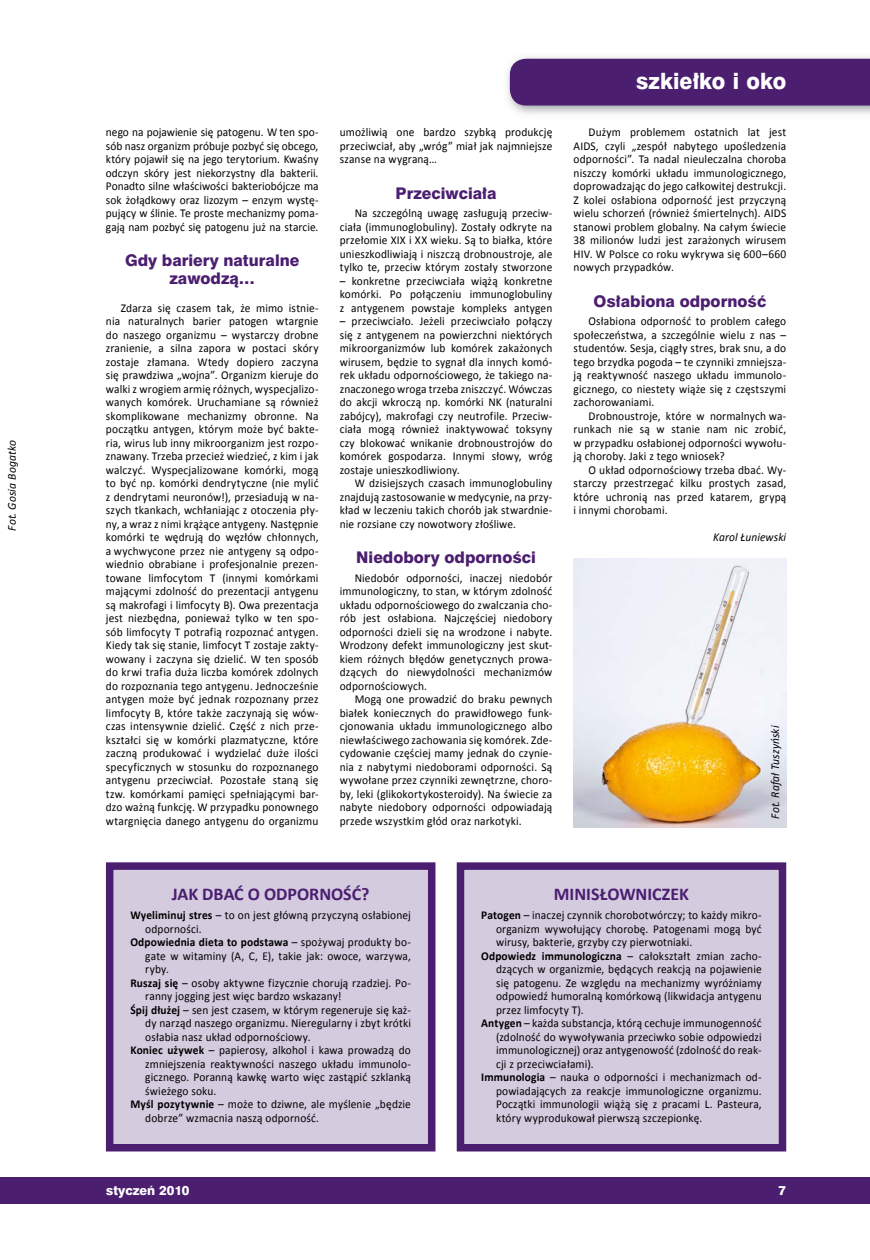
<style>
.page{position:relative;width:870px;height:1260px;background:#fff}
.page>*{position:absolute;margin:0;border:0;box-sizing:border-box;transform-origin:0 0}
.t1{font:21px "Swis 721 Hv PL";color:#fff;scale:.96 1}
.t2{font:700 18px "Calibri";color:#4b1e70}
.t3{font:15px/18px "Swis 721 Hv PL";color:#4b1e70;text-align:center}
.t4{font:12px/13.5px "Calibri";letter-spacing:.01em;color:#000;text-align:justify;scale:.95 1}
.t5{font:700 12px "Calibri";letter-spacing:.01em;color:#000;scale:.95 1}
.t6{font:italic 12px "Calibri";letter-spacing:.01em;color:#000;scale:.96 1}
.t7{font:italic 12px "Calibri";letter-spacing:.01em;color:#000;scale:.95 1}
.t8{font:12px "Swis 721 Hv PL";color:#fff}
.s1{font-weight:700}
.s2{font-weight:400}
</style>
<div class="page">
<img style="left:574px;top:559px;width:212px;height:268px">
<svg style="left:456px;top:862px;width:331px;height:290px;background:#c7bbd4"></svg>
<img style="left:507px;top:56px;width:363px;height:58px">
<div style="left:510px;top:59px;width:360px;height:47px;background:#4b1e70"></div>
<div style="left:0;top:1177px;width:870px;height:27px;background:#4b1e70"></div>
<svg style="left:105px;top:862px;width:331px;height:290px;background:#c7bbd4"></svg>
<p class="t6" style="left:7px;top:531px;width:96px;rotate:-90deg">Fot. Gosia Bogatko</p>
<p class="t4" style="left:106px;top:126px;width:225px">nego na pojawienie się patogenu. W ten spo&shy;sób nasz organizm próbuje pozbyć się obcego, który pojawił się na jego terytorium. Kwaśny odczyn skóry jest niekorzystny dla bakterii.<br>Ponadto silne właściwości bakteriobójcze ma sok żołądkowy oraz lizozym – enzym wystę&shy;pujący w ślinie. Te proste mechanizmy poma&shy;gają nam pozbyć się patogenu już na starcie.</p>
<p class="t3" style="left:125px;top:253px;width:176px">Gdy bariery naturalne zawodzą…</p>
<p class="t4" style="left:106px;top:302px;width:225px;text-indent:15px">Zdarza się czasem tak, że mimo istnie&shy;nia naturalnych barier patogen wtargnie do naszego organizmu – wystarczy drobne zranienie, a silna zapora w postaci skóry zostaje złamana. Wtedy dopiero zaczyna się prawdziwa „wojna”. Organizm kieruje do walki z wrogiem armię różnych, wyspecjalizo&shy;wanych komórek. Uruchamiane są również skomplikowane mechanizmy obronne. Na początku antygen, którym może być bakte&shy;ria, wirus lub inny mikroorganizm jest rozpo&shy;znawany. Trzeba przecież wiedzieć, z kim i jak walczyć. Wyspecjalizowane komórki, mogą to być np. komórki dendrytyczne (nie mylić z dendrytami neuronów!), przesiadują w na&shy;szych tkankach, wchłaniając z otoczenia pły&shy;ny, a wraz z nimi krążące antygeny. Następnie komórki te wędrują do węzłów chłonnych, a wychwycone przez nie antygeny są odpo&shy;wiednio obrabiane i profesjonalnie prezen&shy;towane limfocytom T (innymi komórkami mającymi zdolność do prezentacji antygenu są makrofagi i limfocyty B). Owa prezentacja jest niezbędna, ponieważ tylko w ten spo&shy;sób limfocyty T potrafią rozpoznać antygen.<br>Kiedy tak się stanie, limfocyt T zostaje zakty&shy;wowany i zaczyna się dzielić. W ten sposób do krwi trafia duża liczba komórek zdolnych do rozpoznania tego antygenu. Jednocześnie antygen może być jednak rozpoznany przez limfocyty B, które także zaczynają się wów&shy;czas intensywnie dzielić. Część z nich prze&shy;kształci się w komórki plazmatyczne, które zaczną produkować i wydzielać duże ilości specyficznych w stosunku do rozpoznanego antygenu przeciwciał. Pozostałe staną się tzw. komórkami pamięci spełniającymi bar&shy;dzo ważną funkcję. W przypadku ponownego wtargnięcia danego antygenu do organizmu</p>
<p class="t4" style="left:340px;top:126px;width:225px">umożliwią one bardzo szybką produkcję przeciwciał, aby „wróg” miał jak najmniejsze szanse na wygraną…</p>
<p class="t3" style="left:396px;top:185px;width:103px">Przeciwciała</p>
<p class="t4" style="left:340px;top:207px;width:225px;text-indent:15px">Na szczególną uwagę zasługują przeciw&shy;ciała (immunoglobuliny). Zostały odkryte na przełomie XIX i XX wieku. Są to białka, które unieszkodliwiają i niszczą drobnoustroje, ale tylko te, przeciw którym zostały stworzone</p>
<p class="t4" style="left:340px;top:275px;width:225px">– konkretne przeciwciała wiążą konkretne komórki. Po połączeniu immunoglobuliny z antygenem powstaje kompleks antygen</p>
<p class="t4" style="left:340px;top:315px;width:225px">– przeciwciało. Jeżeli przeciwciało połączy się z antygenem na powierzchni niektórych mikroorganizmów lub komórek zakażonych wirusem, będzie to sygnał dla innych komó&shy;rek układu odpornościowego, że takiego na&shy;znaczonego wroga trzeba zniszczyć. Wówczas do akcji wkroczą np. komórki NK (naturalni zabójcy), makrofagi czy neutrofile. Przeciw&shy;ciała mogą również inaktywować toksyny czy blokować wnikanie drobnoustrojów do komórek gospodarza. Innymi słowy, wróg zostaje unieszkodliwiony.</p>
<p class="t4" style="left:340px;top:477px;width:225px;text-indent:15px">W dzisiejszych czasach immunoglobuliny znajdują zastosowanie w medycynie, na przy&shy;kład w leczeniu takich chorób jak stwardnie&shy;nie rozsiane czy nowotwory złośliwe.</p>
<p class="t3" style="left:356px;top:550px;width:181px">Niedobory odporności</p>
<p class="t4" style="left:340px;top:572px;width:225px;text-indent:15px">Niedobór odporności, inaczej niedobór immunologiczny, to stan, w którym zdolność układu odpornościowego do zwalczania cho&shy;rób jest osłabiona. Najczęściej niedobory odporności dzieli się na wrodzone i nabyte.<br>Wrodzony defekt immunologiczny jest skut&shy;kiem różnych błędów genetycznych prowa&shy;dzących do niewydolności mechanizmów odpornościowych.</p>
<p class="t4" style="left:340px;top:693px;width:225px;text-indent:15px">Mogą one prowadzić do braku pewnych białek koniecznych do prawidłowego funk&shy;cjonowania układu immunologicznego albo niewłaściwego zachowania się komórek. Zde&shy;cydowanie częściej mamy jednak do czynie&shy;nia z nabytymi niedoborami odporności. Są wywołane przez czynniki zewnętrzne, choro&shy;by, leki (glikokortykosteroidy). Na świecie za nabyte niedobory odporności odpowiadają przede wszystkim głód oraz narkotyki.</p>
<h1 class="t1" style="left:636px;top:72px;width:158px">szkiełko i oko</h1>
<p class="t4" style="left:574px;top:126px;width:225px;text-indent:15px">Dużym problemem ostatnich lat jest AIDS, czyli „zespół nabytego upośledzenia odporności”. Ta nadal nieuleczalna choroba niszczy komórki układu immunologicznego, doprowadzając do jego całkowitej destrukcji.<br>Z kolei osłabiona odporność jest przyczyną wielu schorzeń (również śmiertelnych). AIDS stanowi problem globalny. Na całym świecie 38 milionów ludzi jest zarażonych wirusem HIV. W Polsce co roku wykrywa się 600–660 nowych przypadków.</p>
<p class="t3" style="left:594px;top:293px;width:174px">Osłabiona odporność</p>
<p class="t4" style="left:574px;top:315px;width:225px;text-indent:15px">Osłabiona odporność to problem całego społeczeństwa, a szczególnie wielu z nas – studentów. Sesja, ciągły stres, brak snu, a do tego brzydka pogoda – te czynniki zmniejsza&shy;ją reaktywność naszego układu immunolo&shy;gicznego, co niestety wiąże się z częstszymi zachorowaniami.</p>
<p class="t4" style="left:574px;top:410px;width:225px;text-indent:15px">Drobnoustroje, które w normalnych wa&shy;runkach nie są w stanie nam nic zrobić, w przypadku osłabionej odporności wywołu&shy;ją choroby. Jaki z tego wniosek?</p>
<p class="t4" style="left:574px;top:464px;width:225px;text-indent:15px">O układ odpornościowy trzeba dbać. Wy&shy;starczy przestrzegać kilku prostych zasad, które uchronią nas przed katarem, grypą i innymi chorobami.</p>
<p class="t7" style="left:713px;top:532px;width:78px">Karol Łuniewski</p>
<p class="t6" style="left:770px;top:819px;width:99px;rotate:-90deg">Fot. Rafał Tuszyński</p>
<h2 class="t2" style="left:172px;top:887px;width:199px">JAK DBAĆ O ODPORNOŚĆ?</h2>
<p class="t4" style="left:130px;top:909px;width:297px"><span class="s1">Wyeliminuj stres</span> – to on jest główną przyczyną osłabionej</p>
<p class="t4" style="left:145px;top:923px;width:61px">odporności.</p>
<p class="t5" style="left:130px;top:937px;width:297px">Odpowiednia dieta to podstawa <span class="s2">– spożywaj produkty bo-</span></p>
<p class="t4" style="left:145px;top:950px;width:281px">gate w witaminy (A, C, E), takie jak: owoce, warzywa,</p>
<p class="t4" style="left:145px;top:963px;width:26px">ryby.</p>
<p class="t4" style="left:130px;top:977px;width:297px"><span class="s1">Ruszaj się</span> – osoby aktywne fizycznie chorują rzadziej. Po-</p>
<p class="t4" style="left:145px;top:990px;width:208px">ranny jogging jest więc bardzo wskazany!</p>
<p class="t4" style="left:130px;top:1004px;width:297px"><span class="s1">Śpij dłużej</span> – sen jest czasem, w którym regeneruje się każ-</p>
<p class="t4" style="left:145px;top:1017px;width:281px">dy narząd naszego organizmu. Nieregularny i zbyt krótki</p>
<p class="t4" style="left:145px;top:1031px;width:175px">osłabia nasz układ odpornościowy.</p>
<p class="t4" style="left:130px;top:1044px;width:297px"><span class="s1">Koniec używek</span> – papierosy, alkohol i kawa prowadzą do</p>
<p class="t4" style="left:145px;top:1058px;width:281px">zmniejszenia reaktywności naszego układu immunolo-</p>
<p class="t4" style="left:145px;top:1071px;width:281px">gicznego. Poranną kawkę warto więc zastąpić szklanką</p>
<p class="t4" style="left:145px;top:1085px;width:76px">świeżego soku.</p>
<p class="t4" style="left:130px;top:1098px;width:297px"><span class="s1">Myśl pozytywnie</span> – może to dziwne, ale myślenie „będzie</p>
<p class="t4" style="left:145px;top:1112px;width:184px">dobrze” wzmacnia naszą odporność.</p>
<h2 class="t2" style="left:554px;top:887px;width:137px">MINISŁOWNICZEK</h2>
<p class="t4" style="left:481px;top:909px;width:297px"><span class="s1">Patogen</span> – inaczej czynnik chorobotwórczy; to każdy mikro-</p>
<p class="t4" style="left:496px;top:923px;width:281px">organizm wywołujący chorobę. Patogenami mogą być</p>
<p class="t4" style="left:496px;top:936px;width:208px">wirusy, bakterie, grzyby czy pierwotniaki.</p>
<p class="t5" style="left:481px;top:951px;width:297px">Odpowiedz immunologiczna <span class="s2">– całokształt zmian zacho-</span></p>
<p class="t4" style="left:496px;top:963px;width:281px">dzących w organizmie, będących reakcją na pojawienie</p>
<p class="t4" style="left:496px;top:977px;width:281px">się patogenu. Ze względu na mechanizmy wyróżniamy</p>
<p class="t4" style="left:496px;top:990px;width:281px">odpowiedź humoralną komórkową (likwidacja antygenu</p>
<p class="t4" style="left:496px;top:1004px;width:94px">przez limfocyty T).</p>
<p class="t4" style="left:481px;top:1017px;width:297px"><span class="s1">Antygen</span> – każda substancja, którą cechuje immunogenność</p>
<p class="t4" style="left:496px;top:1031px;width:281px">(zdolność do wywoływania przeciwko sobie odpowiedzi</p>
<p class="t4" style="left:496px;top:1044px;width:281px">immunologicznej) oraz antygenowość (zdolność do reak-</p>
<p class="t4" style="left:496px;top:1058px;width:104px">cji z przeciwciałami).</p>
<p class="t4" style="left:481px;top:1071px;width:297px"><span class="s1">Immunologia</span> – nauka o odporności i mechanizmach od-</p>
<p class="t4" style="left:496px;top:1085px;width:281px">powiadających za reakcje immunologiczne organizmu.</p>
<p class="t4" style="left:496px;top:1098px;width:281px">Początki immunologii wiążą się z pracami L. Pasteura,</p>
<p class="t4" style="left:496px;top:1112px;width:218px">który wyprodukował pierwszą szczepionkę.</p>
<p class="t8" style="left:106px;top:1185px;width:85px">styczeń 2010</p>
<p class="t8" style="left:779px;top:1185px;width:9px">7</p>
</div>
